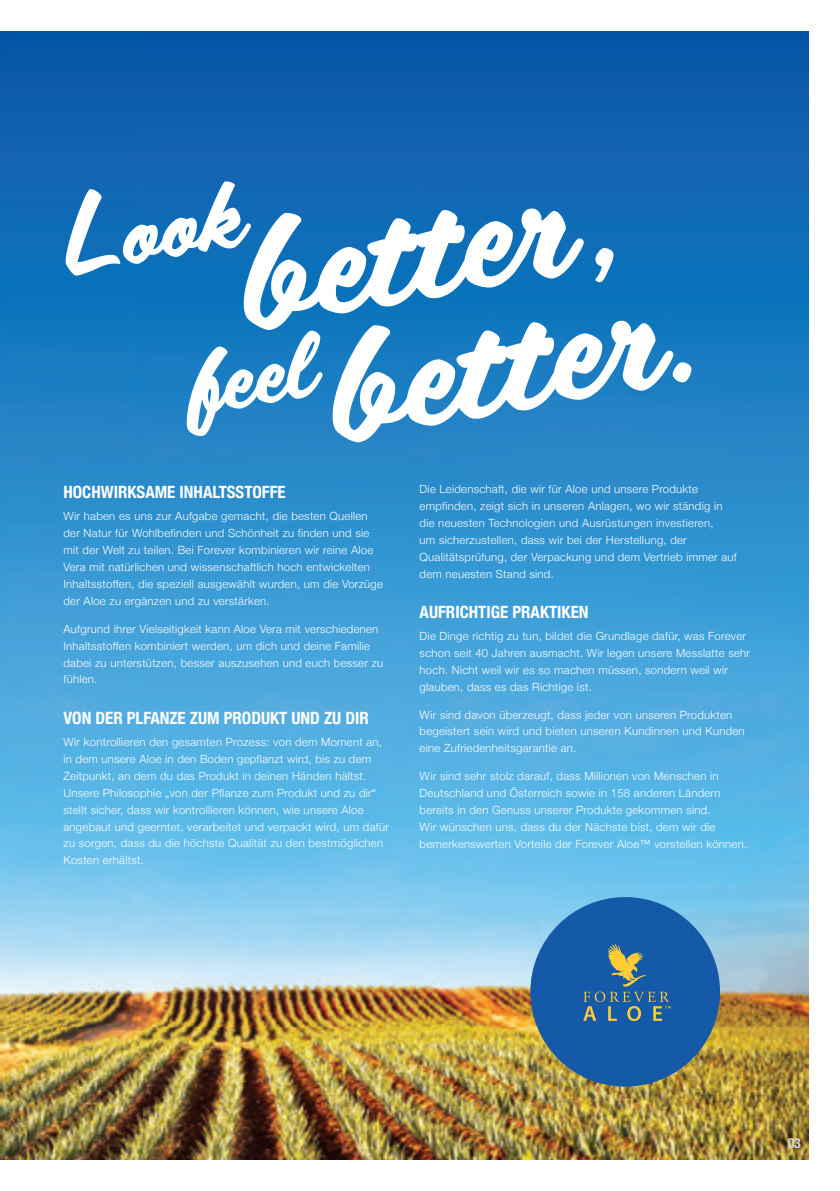
<style>
.page{position:relative;width:840px;height:1191px;background:#fff}
.page>*{position:absolute;margin:0;border:0;box-sizing:border-box;transform-origin:0 0}
.t1{font:163.6px/126px "Scriptorama JF Tradeshow";color:#fff;text-align:center}
.t2{font:96.8px "Scriptorama JF Tradeshow";color:#fff}
.t3{font:700 condensed 17px "Helvetica Neue";color:#fff}
.t4{font:700 condensed 14px "Helvetica Neue";color:#d8d9d7}
.t5{font:300 11.2px/17px "Helvetica Neue";letter-spacing:.025em;color:#fff}
</style>
<div class="page">
<img style="left:0;top:31px;width:808px;height:1128px">
<div style="left:530px;top:897px;width:189px;height:189px;background:#1559a9;border-radius:50%"></div>
<svg style="left:583px;top:944px;width:87px;height:77px"></svg>
<h2 class="t2" style="left:46px;top:174px;width:186px;rotate:-10deg">Look</h2>
<h1 class="t1" style="left:156px;top:219px;width:519px;rotate:-10deg">better, <sup>feel</sup>better.</h1>
<h3 class="t3" style="left:63px;top:478px;width:224px">HOCHWIRKSAME INHALTSSTOFFE</h3>
<p class="t5" style="left:63px;top:507px;width:321px">Wir haben es uns zur Aufgabe gemacht, die besten Quellen der Natur für Wohlbefinden und Schönheit zu finden und sie mit der Welt zu teilen. Bei Forever kombinieren wir reine Aloe Vera mit natürlichen und wissenschaftlich hoch entwickelten Inhaltsstoffen, die speziell ausgewählt wurden, um die Vorzüge der Aloe zu ergänzen und zu verstärken.</p>
<p class="t5" style="left:63px;top:619px;width:321px">Aufgrund ihrer Vielseitigkeit kann Aloe Vera mit verschiedenen Inhaltsstoffen kombiniert werden, um dich und deine Familie dabei zu unterstützen, besser auszusehen und euch besser zu fühlen.</p>
<h3 class="t3" style="left:63px;top:703px;width:307px">VON DER PLFANZE ZUM PRODUKT UND ZU DIR</h3>
<p class="t5" style="left:63px;top:733px;width:327px">Wir kontrollieren den gesamten Prozess: von dem Moment an, in dem unsere Aloe in den Boden gepflanzt wird, bis zu dem Zeitpunkt, an dem du das Produkt in deinen Händen hältst.<br>Unsere Philosophie „von der Pflanze zum Produkt und zu dir“ stellt sicher, dass wir kontrollieren können, wie unsere Aloe angebaut und geerntet, verarbeitet und verpackt wird, um dafür zu sorgen, dass du die höchste Qualität zu den bestmöglichen Kosten erhältst.</p>
<p class="t5" style="left:419px;top:480px;width:318px">Die Leidenschaft, die wir für Aloe und unsere Produkte empfinden, zeigt sich in unseren Anlagen, wo wir ständig in die neuesten Technologien und Ausrüstungen investieren,<br>um sicherzustellen, dass wir bei der Herstellung, der Qualitätsprüfung, der Verpackung und dem Vertrieb immer auf dem neuesten Stand sind.</p>
<h3 class="t3" style="left:419px;top:598px;width:170px">AUFRICHTIGE PRAKTIKEN</h3>
<p class="t5" style="left:419px;top:627px;width:332px">Die Dinge richtig zu tun, bildet die Grundlage dafür, was Forever schon seit 40 Jahren ausmacht. Wir legen unsere Messlatte sehr hoch. Nicht weil wir es so machen müssen, sondern weil wir glauben, dass es das Richtige ist.</p>
<p class="t5" style="left:419px;top:705px;width:326px">Wir sind davon überzeugt, dass jeder von unseren Produkten begeistert sein wird und bieten unseren Kundinnen und Kunden eine Zufriedenheitsgarantie an.</p>
<p class="t5" style="left:419px;top:767px;width:329px">Wir sind sehr stolz darauf, dass Millionen von Menschen in Deutschland und Österreich sowie in 158 anderen Ländern bereits in den Genuss unserer Produkte gekommen sind.<br>Wir wünschen uns, dass du der Nächste bist, dem wir die bemerkenswerten Vorteile der Forever Aloe™ vorstellen können.</p>
<p class="t4" style="left:787px;top:1131px;width:15px">03</p>
</div>
